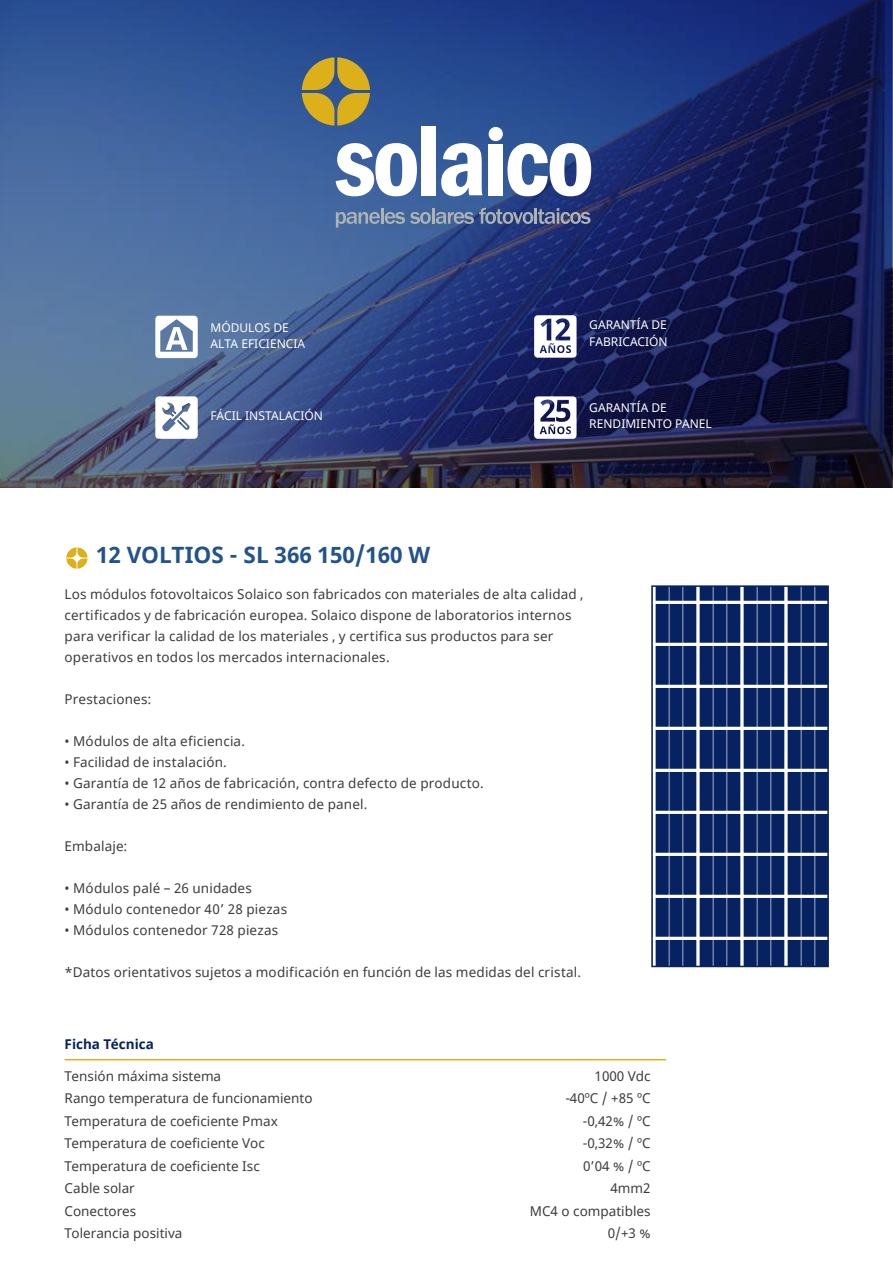
<style>
.page{position:relative;width:893px;height:1264px;background:#fff}
.page>*{position:absolute;margin:0;border:0;box-sizing:border-box;transform-origin:0 0}
.t1{font:700 22.5px "Noto Sans";color:#225489}
.t2{font:13.5px/21px "Noto Sans";letter-spacing:.01em;color:#3d3d3f}
.t3{font:700 13.5px "Noto Sans";color:#062260}
.t4{font:12px/16.2px "Noto Sans";color:#fff}
</style>
<div class="page">
<svg style="left:1px;top:0;width:891px;height:488px;background:#2c4075"></svg>
<svg style="left:534px;top:396px;width:43px;height:43px"></svg>
<svg style="left:534px;top:315px;width:43px;height:43px"></svg>
<svg style="left:155px;top:316px;width:43px;height:42px"></svg>
<svg style="left:155px;top:396px;width:43px;height:43px"></svg>
<svg style="left:336px;top:143px;width:81px;height:53px"></svg>
<div style="left:422px;top:126px;width:14px;height:69px;background:#fff"></div>
<svg style="left:441px;top:143px;width:41px;height:53px"></svg>
<div style="left:489px;top:144px;width:14px;height:51px;background:#fff"></div>
<div style="left:489px;top:127px;width:14px;height:14px;background:#fff;border-radius:50%"></div>
<svg style="left:507px;top:143px;width:84px;height:53px"></svg>
<svg style="left:336px;top:208px;width:254px;height:20px;background:#5b6f98"></svg>
<svg style="left:302px;top:57px;width:68px;height:69px;background:#9b8d48"></svg>
<svg style="left:66px;top:547px;width:22px;height:22px"></svg>
<hr style="left:65px;top:1059px;width:601px;height:1px;background:#dcb01b">
<svg style="left:651px;top:585px;width:178px;height:382px;background:#31487b"></svg>
<p class="t4" style="left:210px;top:319px;width:96px">MÓDULOS DE<br>ALTA EFICIENCIA</p>
<p class="t4" style="left:210px;top:408px;width:114px">FÁCIL INSTALACIÓN</p>
<p class="t4" style="left:589px;top:317px;width:80px">GARANTÍA DE<br>FABRICACIÓN</p>
<p class="t4" style="left:589px;top:400px;width:124px">GARANTÍA DE<br>RENDIMIENTO PANEL</p>
<h1 class="t1" style="left:96px;top:539px;width:336px">12 VOLTIOS - SL 366 150/160 W</h1>
<p class="t2" style="left:65px;top:584px;width:521px">Los módulos fotovoltaicos Solaico son fabricados con materiales de alta calidad , certificados y de fabricación europea. Solaico dispone de laboratorios internos para verificar la calidad de los materiales , y certifica sus productos para ser operativos en todos los mercados internacionales.</p>
<p class="t2" style="left:65px;top:689px;width:89px">Prestaciones:</p>
<p class="t2" style="left:65px;top:731px;width:182px">• Módulos de alta eficiencia.</p>
<p class="t2" style="left:65px;top:752px;width:164px">• Facilidad de instalación.</p>
<p class="t2" style="left:65px;top:773px;width:421px">• Garantía de 12 años de fabricación, contra defecto de producto.</p>
<p class="t2" style="left:65px;top:794px;width:304px">• Garantía de 25 años de rendimiento de panel.</p>
<p class="t2" style="left:65px;top:836px;width:64px">Embalaje:</p>
<p class="t2" style="left:65px;top:878px;width:189px">• Módulos palé – 26 unidades</p>
<p class="t2" style="left:65px;top:899px;width:224px">• Módulo contenedor 40’ 28 piezas</p>
<p class="t2" style="left:65px;top:920px;width:215px">• Módulos contenedor 728 piezas</p>
<p class="t2" style="left:65px;top:962px;width:518px">*Datos orientativos sujetos a modificación en función de las medidas del cristal.</p>
<p class="t3" style="left:65px;top:1035px;width:91px">Ficha Técnica</p>
<p class="t2" style="left:65px;top:1066px;width:158px">Tensión máxima sistema</p>
<p class="t2" style="left:595px;top:1066px;width:58px">1000 Vdc</p>
<p class="t2" style="left:65px;top:1088px;width:249px">Rango temperatura de funcionamiento</p>
<p class="t2" style="left:565px;top:1088px;width:87px">-40ºC / +85 ºC</p>
<p class="t2" style="left:65px;top:1111px;width:215px">Temperatura de coeficiente Pmax</p>
<p class="t2" style="left:583px;top:1111px;width:69px">-0,42% / ºC</p>
<p class="t2" style="left:65px;top:1133px;width:202px">Temperatura de coeficiente Voc</p>
<p class="t2" style="left:583px;top:1133px;width:69px">-0,32% / ºC</p>
<p class="t2" style="left:65px;top:1156px;width:197px">Temperatura de coeficiente Isc</p>
<p class="t2" style="left:583px;top:1156px;width:69px">0’04 % / ºC</p>
<p class="t2" style="left:65px;top:1178px;width:72px">Cable solar</p>
<p class="t2" style="left:610px;top:1178px;width:42px">4mm2</p>
<p class="t2" style="left:65px;top:1201px;width:73px">Conectores</p>
<p class="t2" style="left:530px;top:1201px;width:122px">MC4 o compatibles</p>
<p class="t2" style="left:65px;top:1223px;width:119px">Tolerancia positiva</p>
<p class="t2" style="left:608px;top:1223px;width:44px">0/+3 %</p>
</div>
